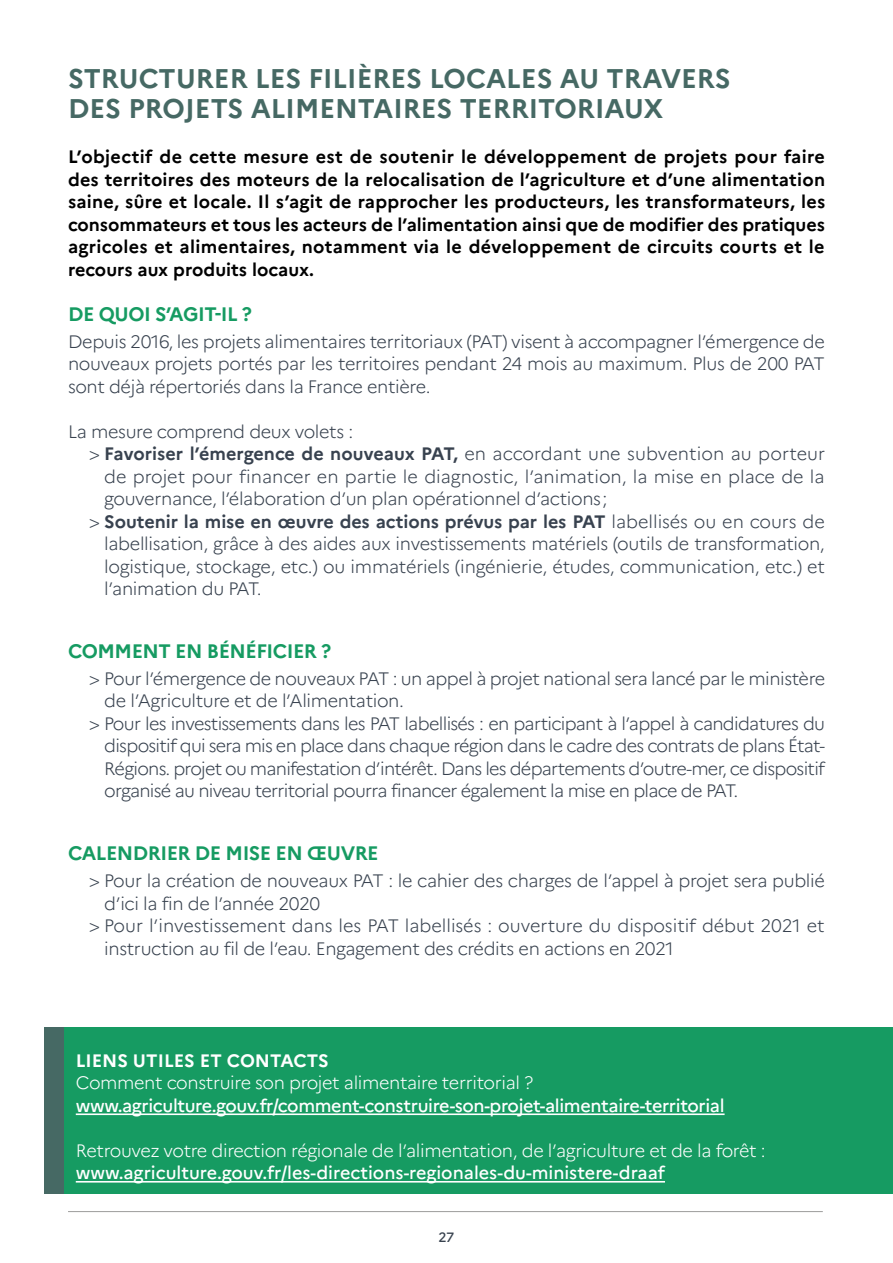
<style>
.page{position:relative;width:893px;height:1263px;background:#fff}
.page>*{position:absolute;margin:0;border:0;box-sizing:border-box;transform-origin:0 0}
.t1{font:700 27px/30px "Marianne";color:#466964}
.t2{font:700 19.5px "Marianne";letter-spacing:-.025em;color:#169b62}
.t3{font:300 18px/22.5px "Marianne";letter-spacing:-.02em;color:#38424f;text-align:justify}
.t4{font:700 18px/22.5px "Marianne";letter-spacing:.005em;color:#000;text-align:justify}
.t5{font:300 18px "Marianne";letter-spacing:-.04em;color:#38424f}
.t6{font:300 18px "Marianne";letter-spacing:-.02em;color:#fff}
.t7{font:500 18px "Marianne";letter-spacing:-.02em;color:#fff}
.t8{font:300 18px "Marianne";color:#38424f}
.t9{font:300 18px "Marianne";letter-spacing:.005em;color:#38424f}
.t10{font:700 18px "Marianne";letter-spacing:-.005em;color:#38424f}
.t11{font:500 18px "Marianne";color:#fff}
.t12{font:700 18px "Marianne";color:#fff}
.t13{font:500 13.5px "Marianne";color:#38424f}
.s1{font-weight:700}
.s2{font-weight:300}
</style>
<div class="page">
<hr style="left:68px;top:1211px;width:755px;height:1px;background:#9d9d9c">
<div style="left:45px;top:1027px;width:848px;height:167px;background:#169b62"></div>
<div style="left:45px;top:1027px;width:19px;height:167px;background:#466964"></div>
<hr style="left:76px;top:1113px;width:649px;height:2px;background:#fff">
<hr style="left:76px;top:1181px;width:589px;height:1px;background:#fff">
<h1 class="t1" style="left:68px;top:64px;width:664px">STRUCTURER LES FILIÈRES LOCALES AU TRAVERS<br>DES PROJETS ALIMENTAIRES TERRITORIAUX</h1>
<p class="t4" style="left:68px;top:146px;width:759px">L’objectif de cette mesure est de soutenir le développement de projets pour faire des territoires des moteurs de la relocalisation de l’agriculture et d’une alimentation saine, sûre et locale. Il s’agit de rapprocher les producteurs, les transformateurs, les consommateurs et tous les acteurs de l’alimentation ainsi que de modifier des pratiques agricoles et alimentaires, notamment via le développement de circuits courts et le recours aux produits locaux.</p>
<p class="t2" style="left:68px;top:302px;width:185px">DE QUOI S’AGIT-IL ?</p>
<p class="t3" style="left:68px;top:330px;width:758px">Depuis 2016, les projets alimentaires territoriaux (PAT) visent à accompagner l’émergence de nouveaux projets portés par les territoires pendant 24 mois au maximum. Plus de 200 PAT sont déjà répertoriés dans la France entière.</p>
<p class="t3" style="left:68px;top:420px;width:287px">La mesure comprend deux volets :</p>
<p class="t9" style="left:89px;top:443px;width:737px">&gt; <span class="s1">Favoriser l’émergence de nouveaux PAT,</span> en accordant une subvention au porteur</p>
<p class="t8" style="left:104px;top:465px;width:722px">de projet pour financer en partie le diagnostic, l’animation, la mise en place de la</p>
<p class="t3" style="left:104px;top:487px;width:505px">gouvernance, l’élaboration d’un plan opérationnel d’actions;</p>
<p class="t10" style="left:89px;top:510px;width:737px"><span class="s2">&gt;</span> Soutenir la mise en œuvre des actions prévus par les PAT <span class="s2">labellisés ou en cours de</span></p>
<p class="t3" style="left:104px;top:532px;width:722px">labellisation, grâce à des aides aux investissements matériels (outils de transformation,</p>
<p class="t3" style="left:104px;top:555px;width:722px">logistique, stockage, etc.) ou immatériels (ingénierie, études, communication, etc.) et</p>
<p class="t3" style="left:104px;top:577px;width:159px">l’animation du PAT.</p>
<p class="t2" style="left:68px;top:639px;width:265px">COMMENT EN BÉNÉFICIER ?</p>
<p class="t3" style="left:89px;top:667px;width:737px">&gt; Pour l’émergence de nouveaux PAT : un appel à projet national sera lancé par le ministère</p>
<p class="t3" style="left:104px;top:690px;width:301px">de l’Agriculture et de l’Alimentation.</p>
<p class="t5" style="left:89px;top:712px;width:737px">&gt; Pour les investissements dans les PAT labellisés : en participant à l’appel à candidatures du</p>
<p class="t5" style="left:104px;top:735px;width:722px">dispositif qui sera mis en place dans chaque région dans le cadre des contrats de plans État-</p>
<p class="t5" style="left:104px;top:757px;width:722px">Régions. projet ou manifestation d’intérêt. Dans les départements d’outre-mer, ce dispositif</p>
<p class="t5" style="left:104px;top:780px;width:636px">organisé au niveau territorial pourra financer également la mise en place de PAT.</p>
<p class="t2" style="left:68px;top:841px;width:312px">CALENDRIER DE MISE EN ŒUVRE</p>
<p class="t3" style="left:89px;top:869px;width:737px">&gt; Pour la création de nouveaux PAT : le cahier des charges de l’appel à projet sera publié</p>
<p class="t3" style="left:104px;top:892px;width:218px">d’ici la fin de l’année 2020</p>
<p class="t3" style="left:89px;top:914px;width:737px">&gt; Pour l’investissement dans les PAT labellisés : ouverture du dispositif début 2021 et</p>
<p class="t3" style="left:104px;top:937px;width:571px">instruction au fil de l’eau. Engagement des crédits en actions en 2021</p>
<p class="t12" style="left:76px;top:1049px;width:254px">LIENS UTILES ET CONTACTS</p>
<p class="t6" style="left:76px;top:1072px;width:459px">Comment construire son projet alimentaire territorial ?</p>
<p class="t7" style="left:76px;top:1094px;width:650px">www.agriculture.gouv.fr/comment-construire-son-projet-alimentaire-territorial</p>
<p class="t6" style="left:76px;top:1139px;width:691px">Retrouvez votre direction régionale de l’alimentation, de l’agriculture et de la forêt :</p>
<p class="t11" style="left:76px;top:1162px;width:591px">www.agriculture.gouv.fr/les-directions-regionales-du-ministere-draaf</p>
<p class="t13" style="left:439px;top:1229px;width:17px">27</p>
</div>
